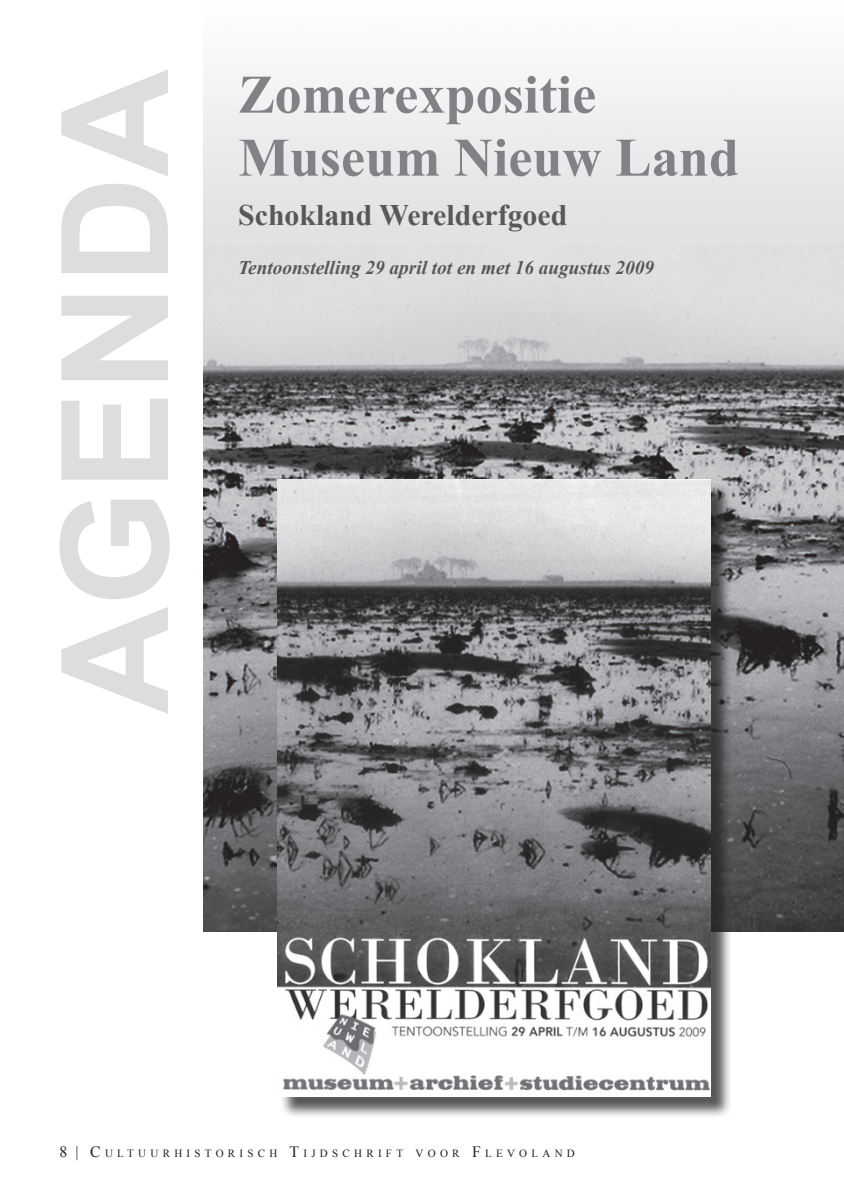
<style>
.page{position:relative;width:844px;height:1191px;background:#fff}
.page>*{position:absolute;margin:0;border:0;box-sizing:border-box;transform-origin:0 0}
.t1{font:700 148.75px "Arial";color:#dcdddf}
.t2{font:700 54.25px/63px "Times New Roman";color:#808285}
.t3{font:700 29.75px "Times New Roman";color:#57585a}
.t4{font:italic 700 19.25px "Times New Roman";color:#57585a}
.t5{font:11.03px "Times New Roman";letter-spacing:.385em;color:#231f20}
.s1{font-size:15.75px}
</style>
<div class="page">
<img style="left:203px;top:75px;width:640px;height:856px">
<div style="left:280px;top:482px;width:452px;height:636px;background:#231f20;opacity:.75"></div>
<img style="left:277px;top:480px;width:433px;height:616px">
<h1 class="t1" style="left:32px;top:713px;width:621px;rotate:-90deg">agenda</h1>
<h2 class="t2" style="left:238px;top:62px;width:502px">Zomerexpositie<br>Museum Nieuw Land</h2>
<h3 class="t3" style="left:238px;top:197px;width:330px">Schokland Werelderfgoed</h3>
<p class="t4" style="left:238px;top:256px;width:417px">Tentoonstelling 29 april tot en met 16 augustus 2009</p>
<p class="t5" style="left:60px;top:1147px;width:516px"><span class="s1">8 |</span> <span class="s1">C</span>ULTUURHISTORISCH <span class="s1">T</span>IJDSCHRIFT VOOR <span class="s1">F</span>LEVOLAND</p>
</div>
